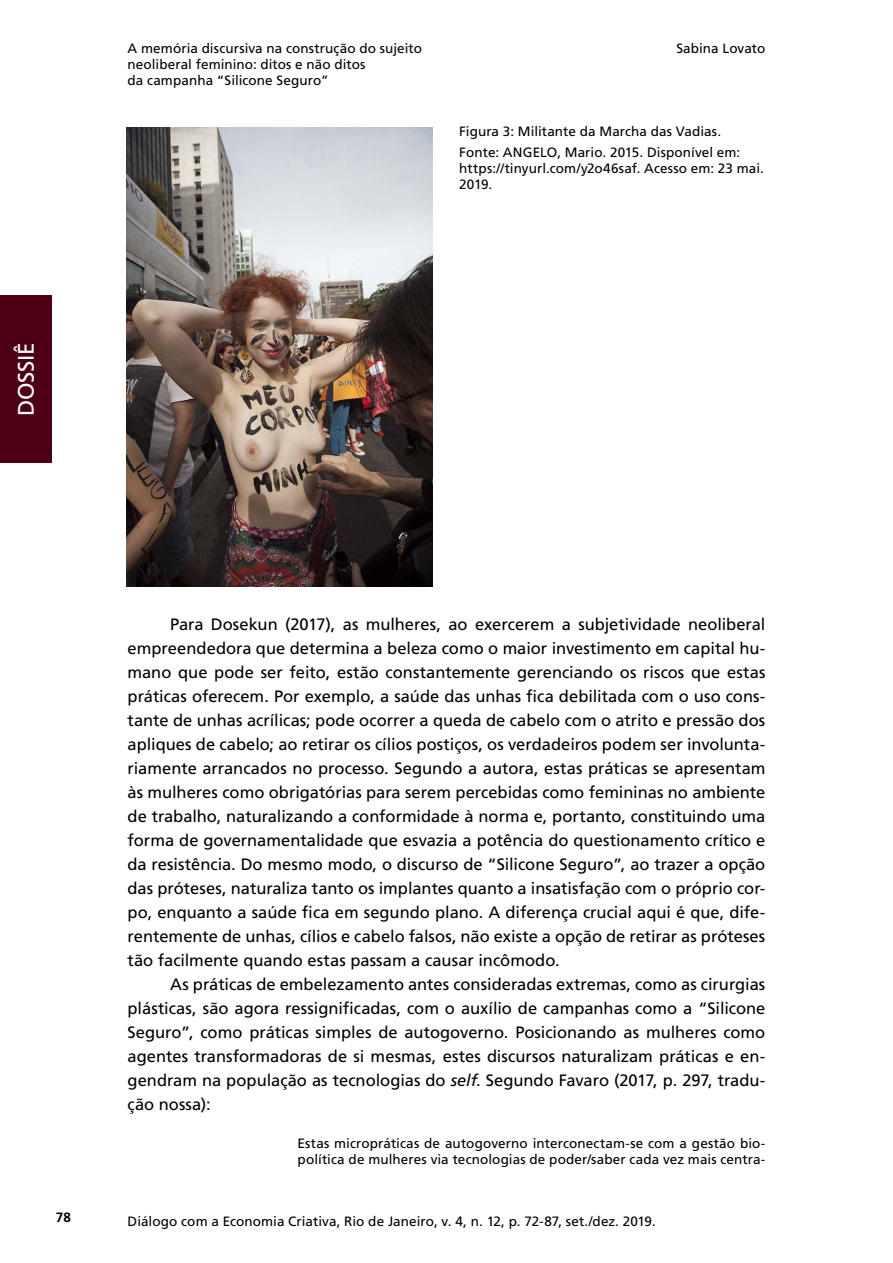
<style>
.page{position:relative;width:893px;height:1263px;background:#fff}
.page>*{position:absolute;margin:0;border:0;box-sizing:border-box;transform-origin:0 0}
.t1{font:22.5px "Frutiger LT Std";letter-spacing:-.005em;color:#fff}
._11-Corpo_de_texto_c{font:16.5px/24px "Frutiger LT Std";color:#000;text-align:justify}
._12-Citação_no_texto{font:13.5px/16.2px "Frutiger LT Std";letter-spacing:.005em;color:#000}
._20-Legenda_de_tabel{font:13.5px/16.2px "Frutiger LT Std";letter-spacing:.005em;color:#000}
.t2{font:700 13.5px "Frutiger LT Std";color:#000}
.s1{font-style:italic}
</style>
<div class="page">
<div style="left:0;top:295px;width:51px;height:168px;background:#4d0014"></div>
<img style="left:127px;top:128px;width:306px;height:459px">
<h1 class="t1" style="left:13px;top:416px;width:76px;rotate:-90deg">DOSSIÊ</h1>
<p class="_12-Citação_no_texto" style="left:128px;top:40px;width:296px">A memória discursiva na construção do sujeito</p>
<p class="_12-Citação_no_texto" style="left:676px;top:40px;width:91px">Sabina Lovato</p>
<p class="_12-Citação_no_texto" style="left:128px;top:56px;width:239px">neoliberal feminino: ditos e não ditos da campanha “Silicone Seguro”</p>
<p class="_20-Legenda_de_tabel" style="left:459px;top:123px;width:263px">Figura 3: Militante da Marcha das Vadias.</p>
<p class="_20-Legenda_de_tabel" style="left:459px;top:144px;width:306px">Fonte: ANGELO, Mario. 2015. Disponível em: https://tinyurl.com/y2o46saf. Acesso em: 23 mai.<br>2019.</p>
<p class="_11-Corpo_de_texto_c" style="left:128px;top:612px;width:639px;text-indent:43px">Para Dosekun (2017), as mulheres, ao exercerem a subjetividade neoliberal empreendedora que determina a beleza como o maior investimento em capital hu&shy;mano que pode ser feito, estão constantemente gerenciando os riscos que estas práticas oferecem. Por exemplo, a saúde das unhas fica debilitada com o uso cons&shy;tante de unhas acrílicas; pode ocorrer a queda de cabelo com o atrito e pressão dos apliques de cabelo; ao retirar os cílios postiços, os verdadeiros podem ser involunta&shy;riamente arrancados no processo. Segundo a autora, estas práticas se apresentam às mulheres como obrigatórias para serem percebidas como femininas no ambiente de trabalho, naturalizando a conformidade à norma e, portanto, constituindo uma forma de governamentalidade que esvazia a potência do questionamento crítico e da resistência. Do mesmo modo, o discurso de “Silicone Seguro”, ao trazer a opção das próteses, naturaliza tanto os implantes quanto a insatisfação com o próprio cor&shy;po, enquanto a saúde fica em segundo plano. A diferença crucial aqui é que, dife&shy;rentemente de unhas, cílios e cabelo falsos, não existe a opção de retirar as próteses tão facilmente quando estas passam a causar incômodo.</p>
<p class="_11-Corpo_de_texto_c" style="left:128px;top:972px;width:639px;text-indent:43px">As práticas de embelezamento antes consideradas extremas, como as cirurgias plásticas, são agora ressignificadas, com o auxílio de campanhas como a “Silicone Seguro”, como práticas simples de autogoverno. Posicionando as mulheres como agentes transformadoras de si mesmas, estes discursos naturalizam práticas e en&shy;gendram na população as tecnologias do <span class="s1">self</span>. Segundo Favaro (2017, p. 297, tradu&shy;ção nossa):</p>
<p class="_12-Citação_no_texto" style="left:298px;top:1135px;width:469px">Estas micropráticas de autogoverno interconectam-se com a gestão bio&shy;política de mulheres via tecnologias de poder/saber cada vez mais centra-</p>
<p class="t2" style="left:56px;top:1209px;width:17px">78</p>
<p class="_12-Citação_no_texto" style="left:128px;top:1213px;width:530px">Diálogo com a Economia Criativa, Rio de Janeiro, v. 4, n. 12, p. 72-87, set./dez. 2019.</p>
</div>
